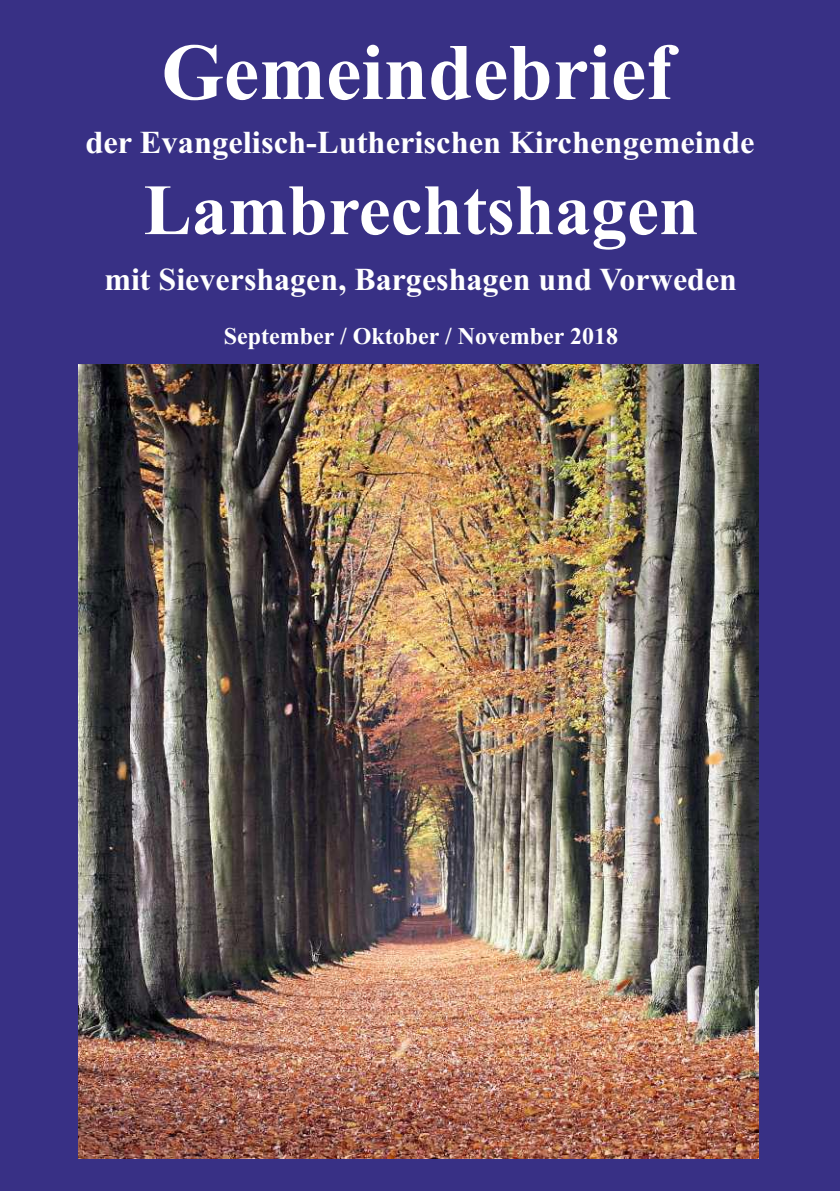
<style>
.page{position:relative;width:840px;height:1191px;background:#fff}
.page>*{position:absolute;margin:0;border:0;box-sizing:border-box;transform-origin:0 0}
.t1{font:700 80px "Times New Roman";color:#fff}
.t2{font:700 72px "Times New Roman";color:#fff}
.t3{font:700 32px "Times New Roman";color:#fff}
.t4{font:700 24px "Times New Roman";color:#fff}
</style>
<div class="page">
<div style="left:0;top:0;width:839px;height:1190px;background:#383085"></div>
<img style="left:78px;top:364px;width:680px;height:794px">
<h1 class="t1" style="left:161px;top:45px;width:513px">Gemeindebrief</h1>
<p class="t3" style="left:85px;top:131px;width:670px">der Evangelisch-Lutherischen Kirchengemeinde</p>
<h2 class="t2" style="left:143px;top:185px;width:556px">Lambrechtshagen</h2>
<p class="t3" style="left:104px;top:268px;width:634px">mit Sievershagen, Bargeshagen und Vorweden</p>
<p class="t4" style="left:223px;top:327px;width:395px">September / Oktober / November 2018</p>
</div>
